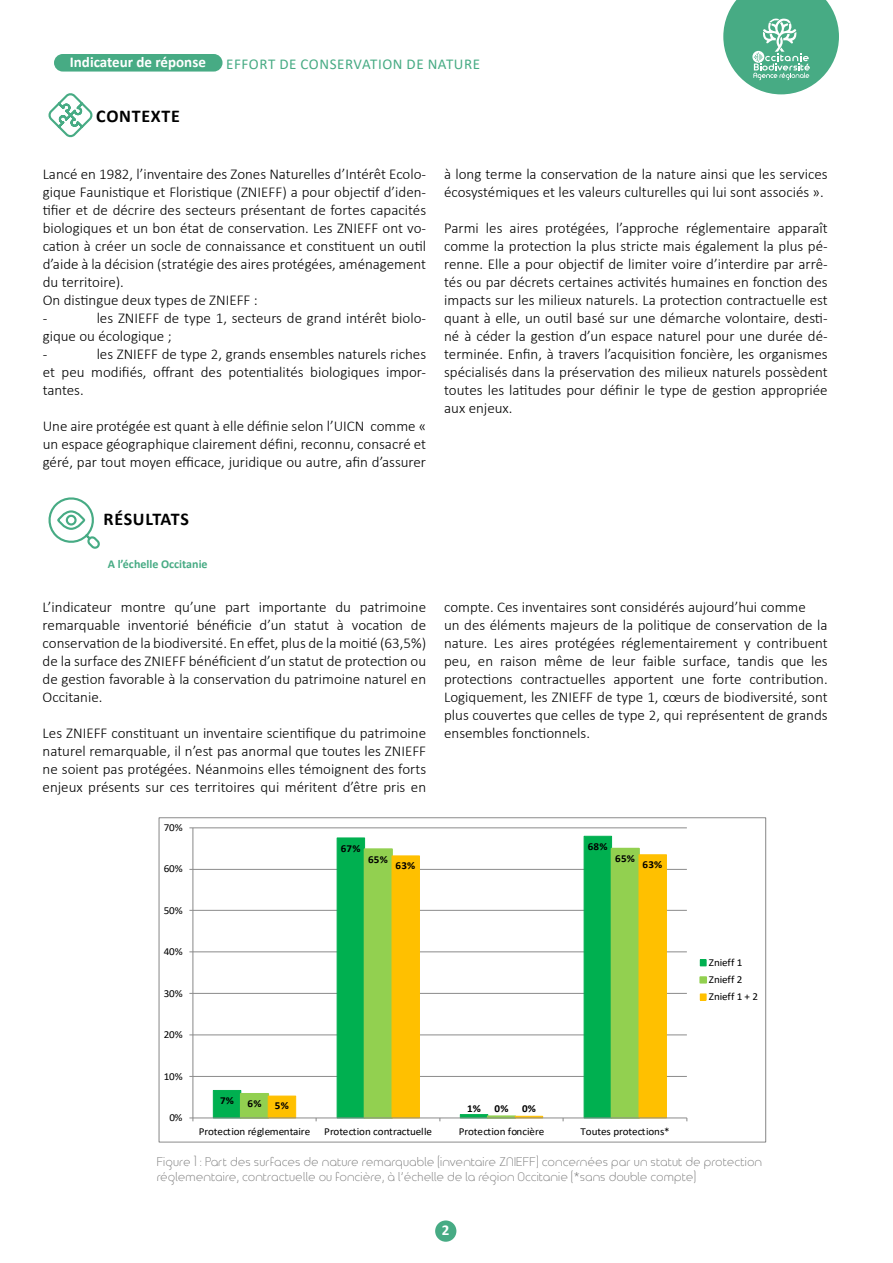
<style>
.page{position:relative;width:893px;height:1263px;background:#fff}
.page>*{position:absolute;margin:0;border:0;box-sizing:border-box;transform-origin:0 0}
.t1{font:700 18px "Calibri";letter-spacing:.04em;color:#000}
.t2{font:300 15px/18px "Calibri";color:#000;text-align:justify}
.t3{font:15px "Calibri";letter-spacing:.04em;color:#47ab84}
.t4{font:700 15px "Calibri";color:#fff}
.t5{font:12px/15px "Time Burner";letter-spacing:.03em;color:#878787}
.t6{font:700 12px "Calibri";color:#47ab84}
.t7{font:10.65px/17.1px "Calibri";letter-spacing:-.005em;color:#000;scale:1.04 1}
.t8{font:700 10.65px "Calibri";letter-spacing:.02em;color:#000;scale:1.04 1}
</style>
<div class="page">
<svg style="left:723px;top:0;width:116px;height:94px"></svg>
<div style="left:54px;top:54px;width:169px;height:18px;background:#47ab84;border-radius:9px"></div>
<svg style="left:48px;top:497px;width:52px;height:52px"></svg>
<div style="left:435px;top:1220px;width:21px;height:22px;background:#47ab84;border-radius:50%"></div>
<hr style="left:193px;top:1076px;width:494px;height:1px;background:#898989">
<hr style="left:193px;top:1034px;width:494px;height:1px;background:#898989">
<hr style="left:193px;top:993px;width:494px;height:1px;background:#898989">
<hr style="left:193px;top:951px;width:494px;height:1px;background:#898989">
<hr style="left:193px;top:910px;width:494px;height:1px;background:#898989">
<hr style="left:193px;top:869px;width:494px;height:1px;background:#898989">
<hr style="left:193px;top:827px;width:494px;height:1px;background:#898989">
<svg style="left:213px;top:836px;width:399px;height:282px"></svg>
<svg style="left:239px;top:847px;width:401px;height:271px"></svg>
<svg style="left:268px;top:854px;width:399px;height:264px"></svg>
<hr style="left:193px;top:828px;width:1px;height:290px;background:#898989">
<hr style="left:193px;top:1118px;width:494px;height:1px;background:#898989">
<div style="left:700px;top:959px;width:6px;height:7px;border:1px solid #00b050"></div>
<div style="left:699px;top:976px;width:8px;height:7px;border:2px solid #92d050"></div>
<svg style="left:700px;top:994px;width:6px;height:6px"></svg>
<svg style="left:48px;top:93px;width:45px;height:45px"></svg>
<p class="t4" style="left:70px;top:51px;width:137px">Indicateur de réponse</p>
<p class="t3" style="left:226px;top:54px;width:255px">EFFORT DE CONSERVATION DE NATURE</p>
<p class="t1" style="left:96px;top:104px;width:85px">CONTEXTE</p>
<p class="t2" style="left:43px;top:165px;width:385px;text-align:left">Lancé en 1982, l’inventaire des Zones Naturelles d’Intérêt Ecolo&shy;gique Faunistique et Floristique (ZNIEFF) a pour objectif d’iden&shy;tifier et de décrire des secteurs présentant de fortes capacités biologiques et un bon état de conservation. Les ZNIEFF ont vo&shy;cation à créer un socle de connaissance et constituent un outil d’aide à la décision (stratégie des aires protégées, aménagement du territoire).<br>On distingue deux types de ZNIEFF :<br>-</p>
<p class="t2" style="left:43px;top:309px;width:385px;text-align:left;text-indent:54px">les ZNIEFF de type 1, secteurs de grand intérêt biolo&shy;gique ou écologique ;<br>-</p>
<p class="t2" style="left:43px;top:345px;width:385px;text-indent:54px">les ZNIEFF de type 2, grands ensembles naturels riches et peu modifiés, offrant des potentialités biologiques impor&shy;tantes.</p>
<p class="t2" style="left:43px;top:417px;width:385px">Une aire protégée est quant à elle définie selon l’UICN comme « un espace géographique clairement défini, reconnu, consacré et géré, par tout moyen efficace, juridique ou autre, afin d’assurer</p>
<p class="t1" style="left:104px;top:506px;width:87px">RÉSULTATS</p>
<p class="t6" style="left:108px;top:555px;width:101px">A l’échelle Occitanie</p>
<p class="t2" style="left:43px;top:598px;width:385px">L’indicateur montre qu’une part importante du patrimoine remarquable inventorié bénéficie d’un statut à vocation de conservation de la biodiversité. En effet, plus de la moitié (63,5%) de la surface des ZNIEFF bénéficient d’un statut de protection ou de gestion favorable à la conservation du patrimoine naturel en Occitanie.</p>
<p class="t2" style="left:43px;top:724px;width:385px">Les ZNIEFF constituant un inventaire scientifique du patrimoine naturel remarquable, il n’est pas anormal que toutes les ZNIEFF ne soient pas protégées. Néanmoins elles témoignent des forts enjeux présents sur ces territoires qui méritent d’être pris en</p>
<p class="t7" style="left:164px;top:818px;width:20px">70%</p>
<p class="t7" style="left:164px;top:860px;width:20px">60%</p>
<p class="t7" style="left:164px;top:901px;width:20px">50%</p>
<p class="t7" style="left:164px;top:943px;width:20px">40%</p>
<p class="t7" style="left:164px;top:984px;width:20px">30%</p>
<p class="t7" style="left:164px;top:1026px;width:20px">20%</p>
<p class="t7" style="left:164px;top:1067px;width:20px">10%</p>
<p class="t7" style="left:169px;top:1109px;width:14px">0%</p>
<p class="t8" style="left:220px;top:1093px;width:15px">7%</p>
<p class="t8" style="left:247px;top:1096px;width:15px">6%</p>
<p class="t8" style="left:275px;top:1098px;width:15px">5%</p>
<p class="t8" style="left:341px;top:840px;width:21px">67%</p>
<p class="t8" style="left:368px;top:852px;width:21px">65%</p>
<p class="t8" style="left:396px;top:858px;width:21px">63%</p>
<p class="t2" style="left:444px;top:165px;width:385px">à long terme la conservation de la nature ainsi que les services écosystémiques et les valeurs culturelles qui lui sont associés ».</p>
<p class="t2" style="left:444px;top:219px;width:385px">Parmi les aires protégées, l’approche réglementaire apparaît comme la protection la plus stricte mais également la plus pé&shy;renne. Elle a pour objectif de limiter voire d’interdire par arrê&shy;tés ou par décrets certaines activités humaines en fonction des impacts sur les milieux naturels. La protection contractuelle est quant à elle, un outil basé sur une démarche volontaire, desti&shy;né à céder la gestion d’un espace naturel pour une durée dé&shy;terminée. Enfin, à travers l’acquisition foncière, les organismes spécialisés dans la préservation des milieux naturels possèdent toutes les latitudes pour définir le type de gestion appropriée aux enjeux.</p>
<p class="t2" style="left:444px;top:598px;width:385px;text-align:left">compte. Ces inventaires sont considérés aujourd’hui comme<br>un des éléments majeurs de la politique de conservation de la nature. Les aires protégées réglementairement y contribuent peu, en raison même de leur faible surface, tandis que les protections contractuelles apportent une forte contribution.<br>Logiquement, les ZNIEFF de type 1, cœurs de biodiversité, sont plus couvertes que celles de type 2, qui représentent de grands ensembles fonctionnels.</p>
<p class="t8" style="left:467px;top:1101px;width:15px">1%</p>
<p class="t8" style="left:495px;top:1101px;width:15px">0%</p>
<p class="t8" style="left:522px;top:1101px;width:15px">0%</p>
<p class="t8" style="left:588px;top:839px;width:21px">68%</p>
<p class="t8" style="left:615px;top:851px;width:21px">65%</p>
<p class="t8" style="left:643px;top:857px;width:21px">63%</p>
<p class="t7" style="left:709px;top:953px;width:49px">Znieff 1<br>Znieff 2<br>Znieff 1 + 2</p>
<p class="t7" style="left:199px;top:1122px;width:109px">Protection réglementaire</p>
<p class="t7" style="left:324px;top:1122px;width:105px">Protection contractuelle</p>
<p class="t7" style="left:459px;top:1122px;width:84px">Protection foncière</p>
<p class="t7" style="left:581px;top:1122px;width:87px">Toutes protections*</p>
<p class="t5" style="left:157px;top:1154px;width:607px">Figure 1 : Part des surfaces de nature remarquable (inventaire ZNIEFF) concernées par un statut de protection réglementaire, contractuelle ou foncière, à l’échelle de la région Occitanie (*sans double compte)</p>
<p class="t4" style="left:442px;top:1219px;width:9px">2</p>
</div>
